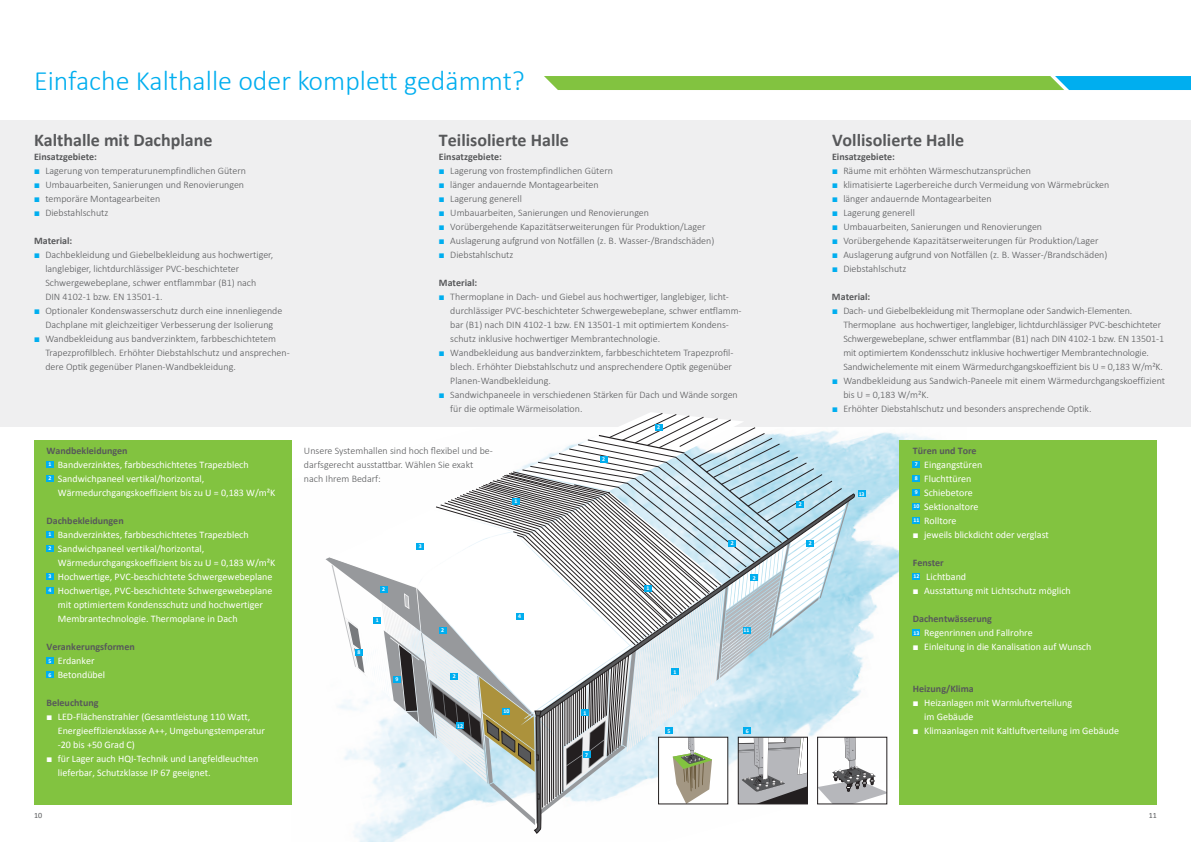
<style>
.page{position:relative;width:1191px;height:842px;background:#fff}
.page>*{position:absolute;margin:0;border:0;box-sizing:border-box;transform-origin:0 0}
.t1{font:300 28px "Calibri";color:#00aeef}
.t2{font:700 18px "Calibri";color:#57585a}
.t3{font:300 10px/14px "Calibri";color:#57585a}
.t4{font:10px/14px "Calibri";color:#fff}
.t5{font:700 10px/14px "Calibri";color:#57585a}
.t6{font:8px "Calibri";color:#57585a}
.t7{font:700 5.8px "Calibri";color:#fff}
.s1{font-weight:700;color:#57585a}
.s2{font-weight:400;color:#fff}
</style>
<div class="page">
<img style="left:291px;top:426px;width:676px;height:379px">
<div style="left:0;top:120px;width:1191px;height:306px;background:#efeff0"></div>
<div style="left:34px;top:440px;width:257px;height:364px;background:#82c340"></div>
<div style="left:899px;top:440px;width:258px;height:364px;background:#82c340"></div>
<svg style="left:544px;top:76px;width:647px;height:14px;background:#6abf66"></svg>
<div style="left:46px;top:461px;width:8px;height:7px;background:#00aeef"></div>
<div style="left:46px;top:475px;width:8px;height:7px;background:#00aeef"></div>
<div style="left:46px;top:531px;width:8px;height:7px;background:#00aeef"></div>
<div style="left:46px;top:545px;width:8px;height:7px;background:#00aeef"></div>
<div style="left:46px;top:573px;width:8px;height:7px;background:#00aeef"></div>
<div style="left:46px;top:587px;width:8px;height:7px;background:#00aeef"></div>
<div style="left:46px;top:657px;width:8px;height:7px;background:#00aeef"></div>
<div style="left:46px;top:671px;width:8px;height:7px;background:#00aeef"></div>
<div style="left:912px;top:461px;width:8px;height:7px;background:#00aeef"></div>
<div style="left:912px;top:475px;width:8px;height:7px;background:#00aeef"></div>
<div style="left:912px;top:489px;width:8px;height:7px;background:#00aeef"></div>
<div style="left:912px;top:503px;width:8px;height:7px;background:#00aeef"></div>
<div style="left:912px;top:517px;width:8px;height:7px;background:#00aeef"></div>
<div style="left:912px;top:573px;width:8px;height:7px;background:#00aeef"></div>
<div style="left:912px;top:629px;width:8px;height:7px;background:#00aeef"></div>
<svg style="left:325px;top:412px;width:562px;height:430px"></svg>
<h1 class="t1" style="left:34px;top:68px;width:492px">Einfache Kalthalle oder komplett gedämmt?</h1>
<h2 class="t2" style="left:439px;top:133px;width:131px">Teilisolierte Halle</h2>
<p class="t5" style="left:439px;top:150px;width:64px">Einsatzgebiete:</p>
<p class="t3" style="left:450px;top:164px;width:266px">Lagerung von frostempfindlichen Gütern<br>länger andauernde Montagearbeiten<br>Lagerung generell<br>Umbauarbeiten, Sanierungen und Renovierungen Vorübergehende Kapazitätserweiterungen für Produktion/Lager Auslagerung aufgrund von Notfällen (z. B. Wasser-/Brandschäden)<br>Diebstahlschutz</p>
<p class="t5" style="left:439px;top:276px;width:40px">Material:</p>
<p class="t3" style="left:450px;top:290px;width:293px">Thermoplane in Dach- und Giebel aus hochwertiger, langlebiger, licht&shy;durchlässiger PVC-beschichteter Schwergewebeplane, schwer entflamm&shy;bar (B1) nach DIN 4102-1 bzw. EN 13501-1 mit optimiertem Kondens&shy;schutz inklusive hochwertiger Membrantechnologie.<br>Wandbekleidung aus bandverzinktem, farbbeschichtetem Trapezprofil&shy;blech. Erhöhter Diebstahlschutz und ansprechendere Optik gegenüber Planen-Wandbekleidung.<br>Sandwichpaneele in verschiedenen Stärken für Dach und Wände sorgen für die optimale Wärmeisolation.</p>
<h2 class="t2" style="left:34px;top:133px;width:180px">Kalthalle mit Dachplane</h2>
<p class="t5" style="left:34px;top:150px;width:64px">Einsatzgebiete:</p>
<p class="t3" style="left:45px;top:164px;width:202px">Lagerung von temperaturunempfindlichen Gütern Umbauarbeiten, Sanierungen und Renovierungen temporäre Montagearbeiten<br>Diebstahlschutz</p>
<p class="t5" style="left:34px;top:234px;width:40px">Material:</p>
<p class="t3" style="left:45px;top:248px;width:246px">Dachbekleidung und Giebelbekleidung aus hochwertiger, langlebiger, lichtdurchlässiger PVC-beschichteter Schwergewebeplane, schwer entflammbar (B1) nach<br>DIN 4102-1 bzw. EN 13501-1.<br>Optionaler Kondenswasserschutz durch eine innenliegende Dachplane mit gleichzeitiger Verbesserung der Isolierung Wandbekleidung aus bandverzinktem, farbbeschichtetem Trapezprofilblech. Erhöhter Diebstahlschutz und ansprechen&shy;dere Optik gegenüber Planen-Wandbekleidung.</p>
<p class="t4" style="left:46px;top:444px;width:204px"><span class="s1">Wandbekleidungen<br></span><sup>1</sup> Bandverzinktes, farbbeschichtetes Trapezblech<br><sup>2</sup> Sandwichpaneel vertikal/horizontal,</p>
<p class="t4" style="left:58px;top:486px;width:219px">Wärmedurchgangskoeffizient bis zu U = 0,183 W/m²K</p>
<p class="t4" style="left:46px;top:514px;width:204px"><span class="s1">Dachbekleidungen<br></span><sup>1</sup> Bandverzinktes, farbbeschichtetes Trapezblech<br><sup>2</sup> Sandwichpaneel vertikal/horizontal,</p>
<p class="t4" style="left:58px;top:556px;width:219px">Wärmedurchgangskoeffizient bis zu U = 0,183 W/m²K</p>
<p class="t4" style="left:49px;top:570px;width:225px"><sup>3</sup> Hochwertige, PVC-beschichtete Schwergewebeplane</p>
<p class="t4" style="left:49px;top:584px;width:225px"><sup>4</sup> Hochwertige, PVC-beschichtete Schwergewebeplane</p>
<p class="t4" style="left:58px;top:598px;width:207px">mit optimiertem Kondensschutz und hochwertiger</p>
<p class="t4" style="left:58px;top:612px;width:181px">Membrantechnologie. Thermoplane in Dach</p>
<p class="t5" style="left:46px;top:640px;width:90px">Verankerungsformen<br><sup>5</sup> <span class="s2">Erdanker<br></span><sup>6</sup> <span class="s2">Betondübel</span></p>
<p class="t5" style="left:46px;top:696px;width:54px">Beleuchtung</p>
<p class="t4" style="left:58px;top:710px;width:208px">LED-Flächenstrahler (Gesamtleistung 110 Watt, Energieeffizienzklasse A++, Umgebungstemperatur -20 bis +50 Grad C)<br>für Lager auch HQI-Technik und Langfeldleuchten lieferbar, Schutzklasse IP 67 geeignet.</p>
<p class="t3" style="left:304px;top:444px;width:190px">Unsere Systemhallen sind hoch flexibel und be&shy;darfsgerecht ausstattbar. Wählen Sie exakt nach Ihrem Bedarf:</p>
<p class="t7" style="left:514px;top:499px;width:4px">1</p>
<p class="t7" style="left:357px;top:650px;width:4px">8</p>
<p class="t7" style="left:382px;top:587px;width:4px">2</p>
<p class="t7" style="left:376px;top:618px;width:4px">1</p>
<p class="t7" style="left:395px;top:677px;width:4px">9</p>
<p class="t7" style="left:419px;top:544px;width:4px">3</p>
<p class="t7" style="left:441px;top:628px;width:4px">2</p>
<p class="t7" style="left:453px;top:674px;width:4px">2</p>
<p class="t7" style="left:457px;top:723px;width:7px">12</p>
<p class="t7" style="left:518px;top:614px;width:4px">4</p>
<p class="t7" style="left:503px;top:709px;width:7px">10</p>
<p class="t7" style="left:602px;top:457px;width:4px">2</p>
<p class="t7" style="left:583px;top:710px;width:4px">1</p>
<p class="t7" style="left:585px;top:752px;width:4px">7</p>
<p class="t7" style="left:657px;top:425px;width:4px">2</p>
<p class="t7" style="left:646px;top:586px;width:4px">1</p>
<p class="t7" style="left:673px;top:669px;width:4px">1</p>
<p class="t7" style="left:731px;top:541px;width:4px">2</p>
<p class="t7" style="left:753px;top:576px;width:4px">2</p>
<p class="t7" style="left:743px;top:628px;width:7px">11</p>
<p class="t7" style="left:667px;top:728px;width:4px">5</p>
<p class="t7" style="left:745px;top:728px;width:4px">6</p>
<p class="t7" style="left:799px;top:502px;width:4px">2</p>
<p class="t7" style="left:809px;top:541px;width:4px">2</p>
<h2 class="t2" style="left:832px;top:133px;width:134px">Vollisolierte Halle</h2>
<p class="t5" style="left:832px;top:150px;width:64px">Einsatzgebiete:</p>
<p class="t3" style="left:843px;top:164px;width:268px">Räume mit erhöhten Wärmeschutzansprüchen<br>klimatisierte Lagerbereiche durch Vermeidung von Wärmebrücken länger andauernde Montagearbeiten<br>Lagerung generell<br>Umbauarbeiten, Sanierungen und Renovierungen Vorübergehende Kapazitätserweiterungen für Produktion/Lager Auslagerung aufgrund von Notfällen (z. B. Wasser-/Brandschäden)<br>Diebstahlschutz</p>
<p class="t5" style="left:832px;top:290px;width:40px">Material:</p>
<p class="t3" style="left:843px;top:304px;width:323px">Dach- und Giebelbekleidung mit Thermoplane oder Sandwich-Elementen.<br>Thermoplane aus hochwertiger, langlebiger, lichtdurchlässiger PVC-beschichteter Schwergewebeplane, schwer entflammbar (B1) nach DIN 4102-1 bzw. EN 13501-1 mit optimiertem Kondensschutz inklusive hochwertiger Membrantechnologie.<br>Sandwichelemente mit einem Wärmedurchgangskoeffizient bis U = 0,183 W/m²K.<br>Wandbekleidung aus Sandwich-Paneele mit einem Wärmedurchgangskoeffizient bis U = 0,183 W/m²K.<br>Erhöhter Diebstahlschutz und besonders ansprechende Optik.</p>
<p class="t7" style="left:858px;top:492px;width:7px">13</p>
<p class="t4" style="left:912px;top:444px;width:71px"><span class="s1">Türen und Tore<br></span><sup>7</sup> Eingangstüren<br><sup>8</sup> Fluchttüren<br><sup>9</sup> Schiebetore<br><sup>10</sup> Sektionaltore<br><sup>11</sup> Rolltore</p>
<p class="t4" style="left:924px;top:528px;width:126px">jeweils blickdicht oder verglast</p>
<p class="t5" style="left:912px;top:556px;width:33px">Fenster</p>
<p class="t4" style="left:913px;top:570px;width:54px"><sup>12</sup> Lichtband</p>
<p class="t4" style="left:924px;top:584px;width:148px">Ausstattung mit Lichtschutz möglich</p>
<p class="t5" style="left:912px;top:612px;width:81px">Dachentwässerung</p>
<p class="t4" style="left:913px;top:626px;width:121px"><sup>13</sup> Regenrinnen und Fallrohre</p>
<p class="t4" style="left:924px;top:640px;width:169px">Einleitung in die Kanalisation auf Wunsch</p>
<p class="t5" style="left:912px;top:682px;width:63px">Heizung/Klima</p>
<p class="t4" style="left:924px;top:696px;width:196px">Heizanlagen mit Warmluftverteilung<br>im Gebäude<br>Klimaanlagen mit Kaltluftverteilung im Gebäude</p>
<p class="t6" style="left:34px;top:812px;width:10px">10</p>
<p class="t6" style="left:1148px;top:812px;width:10px">11</p>
</div>
